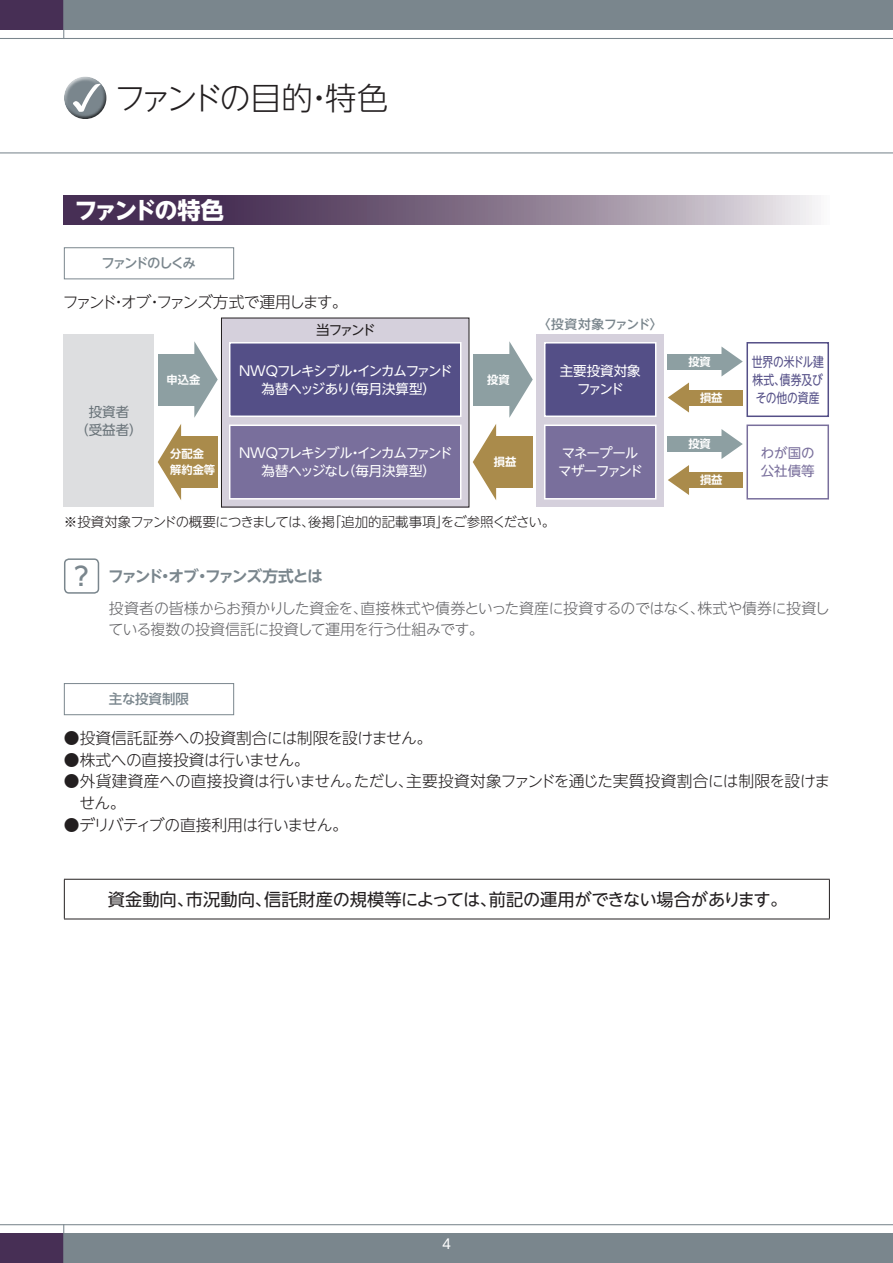
<style>
.page{position:relative;width:893px;height:1263px;background:#fff}
.page>*{position:absolute;margin:0;border:0;box-sizing:border-box;transform-origin:0 0}
.t1{font:300 31.5px "UD Shin Go NT Pro";letter-spacing:-.11em;color:#231f20}
.t2{font:700 23.25px "UD Shin Go NT Pro";letter-spacing:-.125em;color:#fff}
.t3{font:17.25px "UD Shin Go NT Pro";letter-spacing:-.015em;color:#231f20}
.t4{font:300 15.75px/21.8px "UD Shin Go NT Pro";letter-spacing:-.03em;color:#231f20}
.t5{font:300 15.75px "UD Shin Go NT Pro";letter-spacing:-.11em;color:#231f20}
.t6{font:700 15.75px "UD Shin Go NT Pro De";letter-spacing:-.09em;color:#7a868d}
.t7{font:300 15px/21px "UD Shin Go NT Pro";letter-spacing:-.03em;color:#636366}
.t8{font:13.5px/18px "UD Shin Go NT Pro";letter-spacing:-.075em;color:#fff;text-align:center}
.t9{font:300 13.5px "UD Shin Go NT Pro";letter-spacing:-.055em;color:#231f20}
.t10{font:13.5px/18px "UD Shin Go NT Pro";letter-spacing:-.015em;color:#544f87;text-align:justify;scale:.8 1}
.t11{font:13.5px/18px "UD Shin Go NT Pro";color:#fff;text-align:center}
.t12{font:500 13.5px "UD Shin Go NT Pro";letter-spacing:-.14em;color:#7a868d}
.t13{font:13.5px/18px "UD Shin Go NT Pro";color:#697379;text-align:center}
.t14{font:13.5px/18px "UD Shin Go NT Pro";color:#796f9c}
.t15{font:500 13.5px "UD Shin Go NT Pro";letter-spacing:-.105em;color:#7a868d}
.t16{font:13.5px "UD Shin Go NT Pro";letter-spacing:-.17em;color:#231f20}
.t17{font:500 12.75px "UD Shin Go NT Pro";letter-spacing:-.01em;color:#7a868d}
.t18{font:700 11.25px/15.8px "UD Shin Go NT Pro De";color:#fff}
.s1{font-family:"UD Shin Go NT Pro";font-weight:500;font-size:25.5px}
</style>
<div class="page">
<div style="left:64px;top:0;width:829px;height:30px;background:#7a868d"></div>
<div style="left:64px;top:1233px;width:829px;height:30px;background:#7a868d"></div>
<hr style="left:0;top:38px;width:893px;height:1px;background:#7a868d">
<hr style="left:0;top:152px;width:893px;height:1px;background:#7a868d">
<hr style="left:0;top:1224px;width:893px;height:1px;background:#7a868d">
<div style="left:0;top:0;width:64px;height:30px;background:#472f55"></div>
<div style="left:0;top:1233px;width:64px;height:30px;background:#472f55"></div>
<hr style="left:63px;top:0;width:1px;height:39px;background:#7a868d">
<hr style="left:63px;top:1224px;width:1px;height:39px;background:#7a868d">
<svg style="left:64px;top:196px;width:754px;height:29px;background:#827189"></svg>
<div style="left:64px;top:247px;width:170px;height:32px;border:1px solid #7a868d"></div>
<div style="left:64px;top:334px;width:90px;height:173px;background:#dddee0"></div>
<div style="left:158px;top:354px;width:41px;height:51px;background:#8d9fa2"></div>
<svg style="left:194px;top:341px;width:24px;height:77px"></svg>
<div style="left:473px;top:354px;width:41px;height:51px;background:#8d9fa2"></div>
<svg style="left:509px;top:341px;width:24px;height:77px"></svg>
<svg style="left:158px;top:424px;width:23px;height:76px"></svg>
<div style="left:177px;top:436px;width:41px;height:51px;background:#aa8b4b"></div>
<svg style="left:473px;top:424px;width:23px;height:76px"></svg>
<div style="left:492px;top:436px;width:41px;height:51px;background:#aa8b4b"></div>
<div style="left:668px;top:436px;width:58px;height:15px;background:#8d9fa2"></div>
<svg style="left:721px;top:429px;width:22px;height:30px"></svg>
<div style="left:668px;top:354px;width:58px;height:15px;background:#8d9fa2"></div>
<svg style="left:721px;top:346px;width:22px;height:30px"></svg>
<div style="left:683px;top:472px;width:60px;height:15px;background:#aa8b4b"></div>
<svg style="left:668px;top:465px;width:21px;height:30px"></svg>
<div style="left:683px;top:390px;width:60px;height:15px;background:#aa8b4b"></div>
<svg style="left:668px;top:382px;width:21px;height:30px"></svg>
<div style="left:221px;top:318px;width:248px;height:189px;background:#d5d0dc"></div>
<div style="left:230px;top:343px;width:231px;height:73px;background:#544f87"></div>
<div style="left:229px;top:342px;width:232px;height:75px;border:2px solid #fff"></div>
<div style="left:230px;top:425px;width:231px;height:74px;background:#796f9c"></div>
<div style="left:229px;top:424px;width:232px;height:75px;border:2px solid #fff"></div>
<div style="left:536px;top:334px;width:128px;height:173px;background:#d5d0dc"></div>
<div style="left:545px;top:343px;width:111px;height:73px;background:#544f87"></div>
<div style="left:544px;top:342px;width:112px;height:75px;border:2px solid #fff"></div>
<div style="left:545px;top:425px;width:111px;height:74px;background:#796f9c"></div>
<div style="left:544px;top:424px;width:112px;height:75px;border:2px solid #fff"></div>
<div style="left:746px;top:342px;width:83px;height:75px;border:2px solid #544f87"></div>
<div style="left:746px;top:424px;width:83px;height:75px;border:2px solid #796f9c"></div>
<div style="left:64px;top:558px;width:35px;height:36px;border:2px solid #7a868d;border-radius:4px"></div>
<div style="left:64px;top:683px;width:170px;height:32px;border:1px solid #7a868d"></div>
<hr style="left:64px;top:879px;width:766px;height:1px;background:#231f20">
<hr style="left:64px;top:880px;width:1px;height:39px;background:#231f20">
<hr style="left:829px;top:880px;width:1px;height:39px;background:#231f20">
<hr style="left:64px;top:919px;width:766px;height:1px;background:#231f20">
<div style="left:64px;top:76px;width:43px;height:34px;background:#fff;opacity:.75"></div>
<div style="left:64px;top:83px;width:44px;height:38px;background:#231f20;opacity:.75"></div>
<h1 class="t1" style="left:114px;top:72px;width:275px">ファンドの目的・特色</h1>
<h2 class="t2" style="left:74px;top:191px;width:151px">ファンドの特色</h2>
<p class="t12" style="left:101px;top:252px;width:96px">ファンドのしくみ</p>
<p class="t5" style="left:63px;top:289px;width:286px">ファンド・オブ・ファンズ方式で運用します。</p>
<p class="t16" style="left:316px;top:319px;width:61px">当ファンド</p>
<p class="t13" style="left:75px;top:402px;width:69px">投資者<br>（受益者）</p>
<p class="t8" style="left:239px;top:361px;width:215px">NWQフレキシブル・インカムファンド為替ヘッジあり（毎月決算型）</p>
<p class="t18" style="left:166px;top:371px;width:35px">申込金</p>
<p class="t18" style="left:487px;top:371px;width:24px">投資</p>
<p class="t8" style="left:239px;top:444px;width:215px">NWQフレキシブル・インカムファンド為替ヘッジなし（毎月決算型）</p>
<p class="t18" style="left:170px;top:446px;width:46px">分配金解約金等</p>
<p class="t18" style="left:494px;top:454px;width:24px">損益</p>
<p class="t17" style="left:538px;top:314px;width:126px">〈投資対象ファンド〉</p>
<p class="t11" style="left:560px;top:361px;width:82px">主要投資対象ファンド</p>
<p class="t8" style="left:558px;top:444px;width:86px;text-align:left">マネープールマザーファンド</p>
<p class="t18" style="left:688px;top:353px;width:24px">投資</p>
<p class="t18" style="left:700px;top:389px;width:24px">損益</p>
<p class="t18" style="left:688px;top:436px;width:24px">投資</p>
<p class="t18" style="left:700px;top:472px;width:24px">損益</p>
<p class="t10" style="left:752px;top:352px;width:92px">世界の米ドル建株式、債券及びその他の資産</p>
<p class="t14" style="left:761px;top:444px;width:55px">わが国の公社債等</p>
<p class="t9" style="left:64px;top:511px;width:493px">※投資対象ファンドの概要につきましては、後掲「追加的記載事項」をご参照ください。</p>
<p class="t6" style="left:74px;top:563px;width:250px"><span class="s1">?</span> ファンド・オブ・ファンズ方式とは</p>
<p class="t7" style="left:108px;top:598px;width:723px">投資者の皆様からお預かりした資金を、直接株式や債券といった資産に投資するのではなく、株式や債券に投資している複数の投資信託に投資して運用を行う仕組みです。</p>
<p class="t15" style="left:109px;top:688px;width:82px">主な投資制限</p>
<p class="t4" style="left:64px;top:726px;width:370px">●投資信託証券への投資割合には制限を設けません。</p>
<p class="t4" style="left:64px;top:748px;width:247px">●株式への直接投資は行いません。</p>
<p class="t4" style="left:79px;top:770px;width:752px;text-indent:-15px">●外貨建資産への直接投資は行いません。ただし、主要投資対象ファンドを通じた実質投資割合には制限を設けません。</p>
<p class="t4" style="left:64px;top:813px;width:286px">●デリバティブの直接利用は行いません。</p>
<p class="t3" style="left:108px;top:885px;width:681px">資金動向、市況動向、信託財産の規模等によっては、前記の運用ができない場合があります。</p>
<p class="t8" style="left:442px;top:1234px;width:10px">4</p>
</div>
